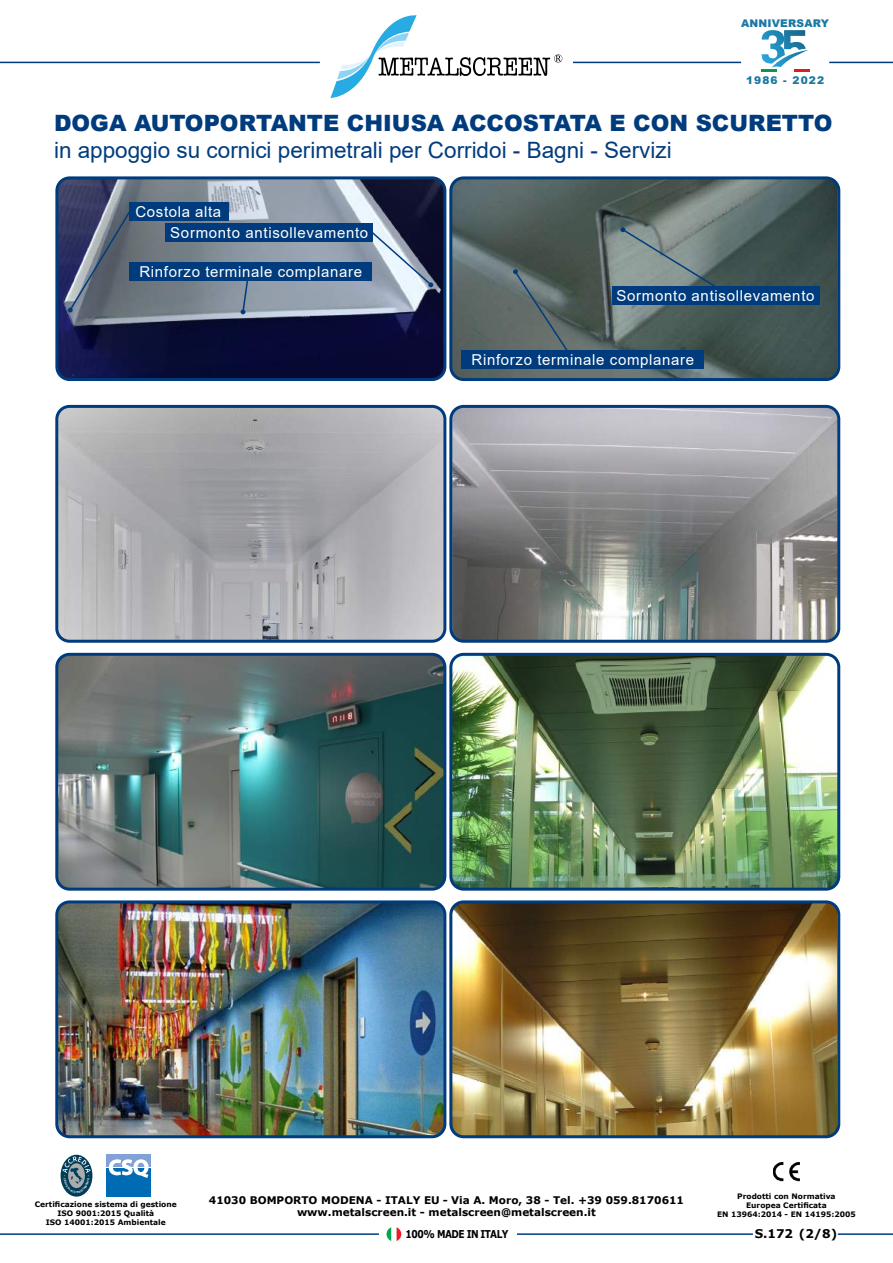
<style>
.page{position:relative;width:893px;height:1263px;background:#fff}
.page>*{position:absolute;margin:0;border:0;box-sizing:border-box;transform-origin:0 0}
.t1{font:22.5px "Arial";color:#003c7d}
.t2{font:900 22.5px "Arial";color:#003c7d}
.t3{font:15px/20.5px "Arial";letter-spacing:.045em;color:#fff}
.t4{font:700 12px "Verdana";color:#000}
.t5{font:700 10.8px "Verdana";letter-spacing:-.06em;color:#000;scale:.83 1}
.t6{font:900 10.65px "Arial";letter-spacing:.015em;color:#1a78a4}
.t7{font:900 10.65px "Arial";letter-spacing:.105em;color:#1a77a2}
.t8{font:700 10.5px/12px "Verdana";color:#000;text-align:center}
.t9{font:700 7.5px/9px "Verdana";color:#000;text-align:center}
</style>
<div class="page">
<img style="left:773px;top:1162px;width:26px;height:19px">
<hr style="left:0;top:1233px;width:379px;height:2px;background:#003c7d">
<hr style="left:517px;top:1233px;width:236px;height:2px;background:#003c7d">
<hr style="left:838px;top:1233px;width:55px;height:2px;background:#003c7d">
<div style="left:61px;top:1155px;width:31px;height:41px;background:#003d59;border-radius:50%"></div>
<div style="left:107px;top:1155px;width:44px;height:12px;background:#82a1d6"></div>
<div style="left:107px;top:1168px;width:44px;height:28px;background:#006bb5"></div>
<svg style="left:109px;top:1159px;width:40px;height:19px"></svg>
<img style="left:453px;top:180px;width:383px;height:197px">
<div style="left:449px;top:176px;width:391px;height:205px;border:3px solid #003c7d;border-radius:13px"></div>
<img style="left:59px;top:180px;width:386px;height:197px">
<div style="left:55px;top:176px;width:391px;height:205px;border:3px solid #003c7d;border-radius:13px"></div>
<img style="left:453px;top:406px;width:383px;height:233px">
<div style="left:449px;top:405px;width:391px;height:238px;border:3px solid #003c7d;border-radius:13px"></div>
<img style="left:59px;top:406px;width:383px;height:233px">
<div style="left:55px;top:405px;width:391px;height:238px;border:3px solid #003c7d;border-radius:13px"></div>
<img style="left:453px;top:654px;width:383px;height:233px">
<div style="left:449px;top:653px;width:391px;height:238px;border:3px solid #003c7d;border-radius:13px"></div>
<img style="left:59px;top:657px;width:386px;height:230px">
<div style="left:55px;top:653px;width:391px;height:238px;border:3px solid #003c7d;border-radius:13px"></div>
<img style="left:453px;top:904px;width:383px;height:233px">
<div style="left:449px;top:900px;width:391px;height:238px;border:3px solid #003c7d;border-radius:13px"></div>
<img style="left:59px;top:904px;width:383px;height:233px">
<div style="left:55px;top:900px;width:391px;height:238px;border:3px solid #003c7d;border-radius:13px"></div>
<div style="left:129px;top:202px;width:99px;height:19px;background:#003c7d"></div>
<div style="left:166px;top:223px;width:207px;height:18px;background:#003c7d"></div>
<div style="left:130px;top:262px;width:242px;height:19px;background:#003c7d"></div>
<svg style="left:68px;top:209px;width:64px;height:103px;background:#5d667a"></svg>
<svg style="left:370px;top:230px;width:63px;height:57px;background:#8892a5"></svg>
<svg style="left:241px;top:281px;width:8px;height:33px"></svg>
<div style="left:612px;top:287px;width:207px;height:18px;background:#003c7d"></div>
<svg style="left:620px;top:227px;width:98px;height:60px;background:#7d8d8d"></svg>
<div style="left:462px;top:350px;width:242px;height:19px;background:#003c7d"></div>
<svg style="left:513px;top:269px;width:56px;height:81px;background:#5c6968"></svg>
<svg style="left:387px;top:1227px;width:14px;height:14px"></svg>
<svg style="left:397px;top:1227px;width:4px;height:14px"></svg>
<svg style="left:387px;top:1227px;width:4px;height:14px"></svg>
<svg style="left:761px;top:30px;width:48px;height:42px"></svg>
<hr style="left:829px;top:62px;width:64px;height:1px;background:#003c7d">
<hr style="left:0;top:62px;width:320px;height:1px;background:#003c7d">
<svg style="left:330px;top:15px;width:232px;height:83px"></svg>
<hr style="left:573px;top:62px;width:168px;height:1px;background:#003c7d">
<svg style="left:62px;top:1156px;width:29px;height:37px"></svg>
<h3 class="t6" style="left:741px;top:15px;width:89px">ANNIVERSARY</h3>
<h3 class="t7" style="left:746px;top:72px;width:80px">1986 - 2022</h3>
<h1 class="t2" style="left:54px;top:107px;width:780px">DOGA AUTOPORTANTE CHIUSA ACCOSTATA E CON SCURETTO</h1>
<h1 class="t1" style="left:54px;top:135px;width:619px">in appoggio su cornici perimetrali per Corridoi - Bagni - Servizi</h1>
<h2 class="t3" style="left:170px;top:201px;width:200px;text-indent:-35px">Costola alta<br>Sormonto antisollevamento</h2>
<h2 class="t3" style="left:139px;top:261px;width:224px">Rinforzo terminale complanare</h2>
<h2 class="t3" style="left:616px;top:286px;width:200px">Sormonto antisollevamento</h2>
<h2 class="t3" style="left:472px;top:349px;width:224px">Rinforzo terminale complanare</h2>
<p class="t9" style="left:35px;top:1199px;width:143px">Certificazione sistema di gestione<br>ISO 9001:2015 Qualità<br>ISO 14001:2015 Ambientale</p>
<h3 class="t8" style="left:209px;top:1194px;width:477px">41030 BOMPORTO MODENA - ITALY EU - Via A. Moro, 38 - Tel. +39 059.8170611 www.metalscreen.it - metalscreen@metalscreen.it</h3>
<p class="t9" style="left:717px;top:1191px;width:140px">Prodotti con Normativa<br>Europea Certificata<br>EN 13964:2014 - EN 14195:2005</p>
<h3 class="t4" style="left:755px;top:1225px;width:84px">S.172 (2/8)</h3>
<h3 class="t5" style="left:406px;top:1226px;width:125px">100% MADE IN ITALY</h3>
</div>
